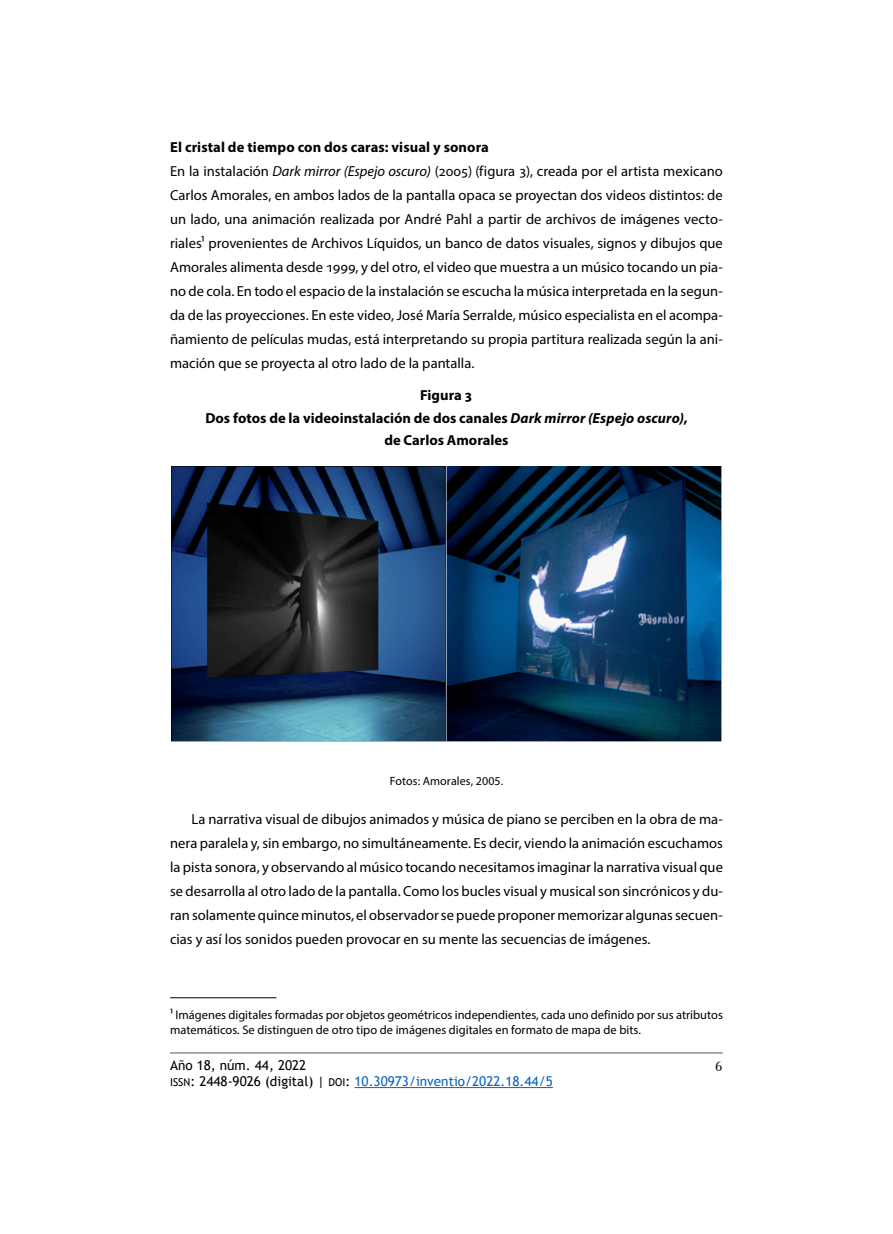
<style>
.page{position:relative;width:893px;height:1234px;background:#fff}
.page>*{position:absolute;margin:0;border:0;box-sizing:border-box;transform-origin:0 0}
.t1{font:14.55px/24px "Myriad Pro";color:#000}
.t2{font:700 14.55px/22.5px "Myriad Pro";color:#000;text-align:center}
.t3{font:14.25px "Baker Signet BT";color:#000}
.t4{font:13.5px "Trebuchet MS";color:#0563c1}
.t5{font:13.5px "Trebuchet MS";color:#000}
.t6{font:12.45px/15px "Myriad Pro";color:#000}
.t7{font:12px "Myriad Pro";letter-spacing:.005em;color:#000}
.s1{font-weight:700}
.s2{font-style:italic}
.s3{font-family:"Trebuchet MS SC800";font-size:10.8px;color:#000}
.s4{color:#000}
</style>
<div class="page">
<hr style="left:355px;top:1086px;width:198px;height:1px;background:#0563c1">
<hr style="left:170px;top:1052px;width:553px;height:1px;background:#58595b">
<img style="left:171px;top:466px;width:551px;height:275px">
<hr style="left:170px;top:997px;width:106px;height:1px;background:#000">
<p class="t1" style="left:170px;top:134px;width:554px"><span class="s1">El cristal de tiempo con dos caras: visual y sonora<br></span>En la instalación <span class="s2">Dark mirror (Espejo oscuro)</span> (2005) (figura 3), creada por el artista mexicano Carlos Amorales, en ambos lados de la pantalla opaca se proyectan dos videos distintos: de un lado, una animación realizada por André Pahl a partir de archivos de imágenes vecto&shy;riales1 provenientes de Archivos Líquidos<span class="s2">,</span> un banco de datos visuales, signos y dibujos que Amorales alimenta desde 1999, y del otro, el video que muestra a un músico tocando un pia‑ no de cola. En todo el espacio de la instalación se escucha la música interpretada en la segun&shy;da de las proyecciones. En este video, José María Serralde, músico especialista en el acompa&shy;ñamiento de películas mudas, está interpretando su propia partitura realizada según la ani&shy;mación que se proyecta al otro lado de la pantalla.</p>
<p class="t2" style="left:205px;top:383px;width:484px">Figura 3<br>Dos fotos de la videoinstalación de dos canales <span class="s2">Dark mirror (Espejo oscuro)</span>, de Carlos Amorales</p>
<p class="t7" style="left:390px;top:773px;width:115px">Fotos: Amorales, 2005.</p>
<p class="t1" style="left:170px;top:806px;width:554px;text-align:justify;text-indent:21px">La narrativa visual de dibujos animados y música de piano se perciben en la obra de ma&shy;nera paralela y, sin embargo, no simultáneamente. Es decir, viendo la animación escuchamos la pista sonora, y observando al músico tocando necesitamos imaginar la narrativa visual que se desarrolla al otro lado de la pantalla. Como los bucles visual y musical son sincrónicos y du&shy;ran solamente quince minutos, el observador se puede proponer memorizar algunas secuen&shy;cias y así los sonidos pueden provocar en su mente las secuencias de imágenes.</p>
<p class="t6" style="left:170px;top:1006px;width:554px">1 Imágenes digitales formadas por objetos geométricos independientes, cada uno definido por sus atributos matemáticos. Se distinguen de otro tipo de imágenes digitales en formato de mapa de bits.</p>
<p class="t5" style="left:170px;top:1056px;width:138px">Año 18, núm. 44, 2022</p>
<p class="t3" style="left:715px;top:1057px;width:9px">6</p>
<p class="t4" style="left:170px;top:1072px;width:384px"><span class="s3">ISSN</span><span class="s4">: 2448-9026 (digital) |</span> <span class="s3">DOI</span><span class="s4">:</span> 10.30973/inventio/2022.18.44/5</p>
</div>
